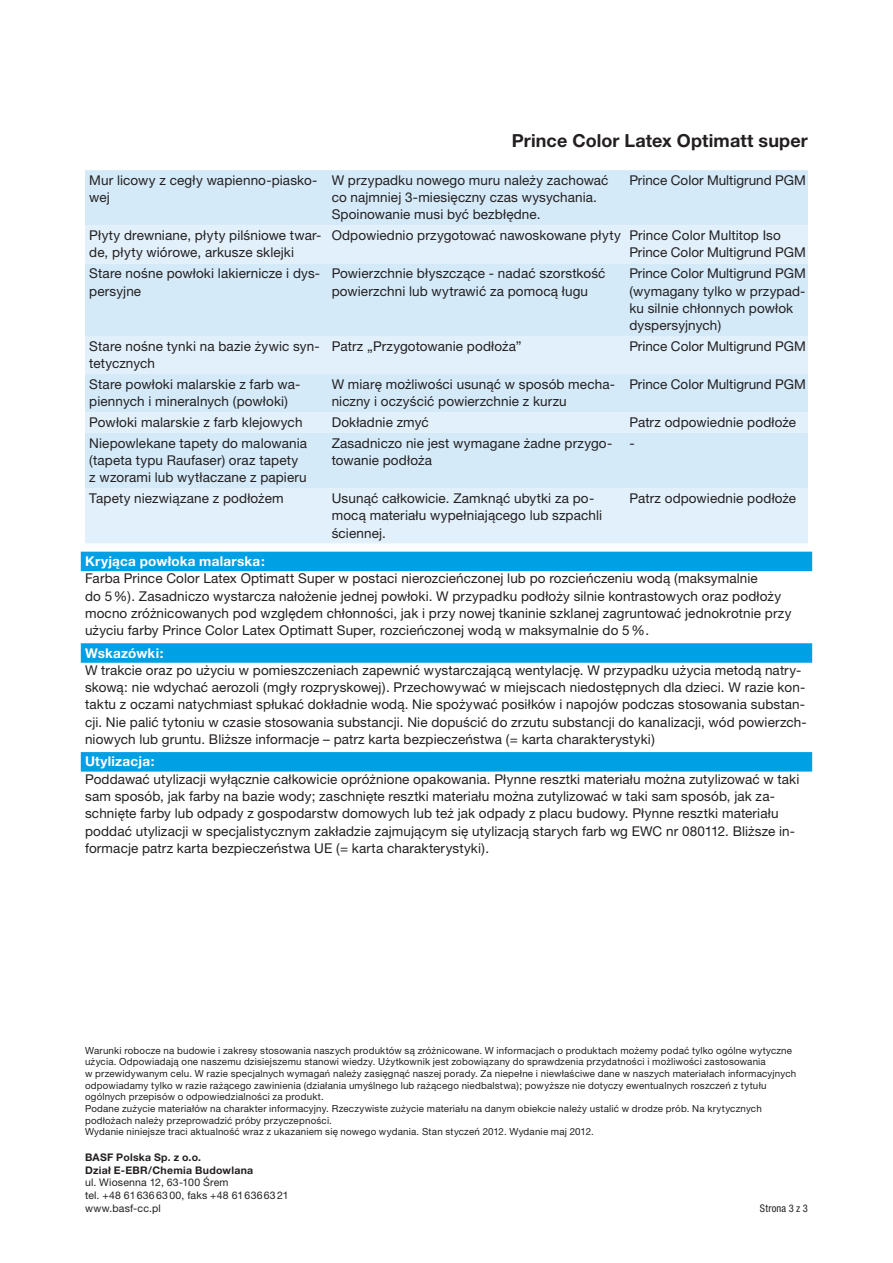
<style>
.page{position:relative;width:893px;height:1263px;background:#fff}
.page>*{position:absolute;margin:0;border:0;box-sizing:border-box;transform-origin:0 0}
.t1{font:700 18px "Helvetica Neue CE";letter-spacing:.005em;color:#231f20}
.t2{font:13.5px/17.2px "Helvetica Neue CE";letter-spacing:.01em;color:#231f20}
.t3{font:700 13.5px "Helvetica Neue CE";letter-spacing:.015em;color:#fff}
.t4{font:10.5px/12.8px "Helvetica Neue CE";letter-spacing:.02em;color:#231f20}
.t5{font:700 10.5px/12.8px "Helvetica Neue CE";letter-spacing:.025em;color:#231f20}
.t6{font:condensed 10.5px "Helvetica Neue LTCE";letter-spacing:.02em;color:#231f20}
.t7{font:9.75px/11.7px "Helvetica Neue CE";letter-spacing:.02em;color:#231f20}
</style>
<div class="page">
<div style="left:81px;top:552px;width:731px;height:19px;background:#00a0e4"></div>
<div style="left:81px;top:643px;width:731px;height:20px;background:#00a0e4"></div>
<div style="left:81px;top:752px;width:731px;height:20px;background:#00a0e4"></div>
<div style="left:85px;top:170px;width:723px;height:55px;background:#d4eaf9"></div>
<svg style="left:85px;top:225px;width:723px;height:318px;background:#daecf9"></svg>
<h1 class="t1" style="left:512px;top:134px;width:297px">Prince Color Latex Optimatt super</h1>
<p class="t2" style="left:89px;top:173px;width:230px">Mur licowy z cegły wapienno-piasko&shy;wej</p>
<p class="t2" style="left:332px;top:173px;width:278px">W przypadku nowego muru należy zachować co najmniej 3-miesięcz ny czas wysychania.<br>Spoinowanie musi być bezbłędne.</p>
<p class="t2" style="left:629px;top:173px;width:178px">Prince Color Multigrund PGM</p>
<p class="t2" style="left:89px;top:228px;width:234px">Płyty drewniane, płyty pilśniowe twar&shy;de, płyty wiórowe, arkusze sklejki</p>
<p class="t2" style="left:629px;top:228px;width:178px;text-indent:-298px">Odpowiednio przygotować nawoskowane płyty Prince Color Multitop Iso<br>Prince Color Multigrund PGM</p>
<p class="t2" style="left:89px;top:266px;width:232px">Stare nośne powłoki lakiernicze i dys&shy;persyjne</p>
<p class="t2" style="left:332px;top:266px;width:275px">Powierzchnie błyszczące - nadać szorstkość powierzchni lub wytrawić za pomocą ługu</p>
<p class="t2" style="left:629px;top:266px;width:178px">Prince Color Multigrund PGM (wymagany tylko w przypad&shy;ku silnie chłonnych powłok dyspersyjnych)</p>
<p class="t2" style="left:89px;top:339px;width:232px">Stare nośne tynki na bazie żywic syn&shy;tetycznych</p>
<p class="t2" style="left:332px;top:339px;width:192px">Patrz „Przygotowanie podłoża”</p>
<p class="t2" style="left:629px;top:339px;width:178px">Prince Color Multigrund PGM</p>
<p class="t2" style="left:89px;top:377px;width:213px">Stare powłoki malarskie z farb wa&shy;piennych i mineralnych (powłoki)</p>
<p class="t2" style="left:332px;top:377px;width:285px">W miarę możliwości usunąć w sposób mecha&shy;niczny i oczyścić powierzchnie z kurzu</p>
<p class="t2" style="left:629px;top:377px;width:178px">Prince Color Multigrund PGM</p>
<p class="t2" style="left:89px;top:415px;width:215px">Powłoki malarskie z farb klejowych</p>
<p class="t2" style="left:332px;top:415px;width:99px">Dokładnie zmyć</p>
<p class="t2" style="left:629px;top:415px;width:168px">Patrz odpowiednie podłoże</p>
<p class="t2" style="left:89px;top:436px;width:219px">Niepowlekane tapety do malowania (tapeta typu Raufaser) oraz tapety z wzorami lub wytłaczane z papieru</p>
<p class="t2" style="left:332px;top:436px;width:282px">Zasadniczo nie jest wymagane żadne przygo&shy;towanie podłoża</p>
<p class="t2" style="left:629px;top:436px;width:7px">-</p>
<p class="t2" style="left:89px;top:491px;width:196px">Tapety niezwiązane z podłożem</p>
<p class="t2" style="left:332px;top:491px;width:272px">Usunąć całkowicie. Zamknąć ubytki za po&shy;mocą materiału wypełniającego lub szpachli ściennej.</p>
<p class="t2" style="left:629px;top:491px;width:168px">Patrz odpowiednie podłoże</p>
<p class="t3" style="left:85px;top:556px;width:181px">Kryjąca powłoka malarska:</p>
<p class="t2" style="left:85px;top:571px;width:708px">Farba Prince Color Latex Optimatt Super w postaci nierozcieńczonej lub po rozcieńczeniu wodą (maksymalnie<br>do 5 %). Zasadniczo wystarcza nałożenie jednej powłoki. W przypadku podłoży silnie kontrastowych oraz podłoży mocno zróżnicowanych pod względem chłonności, jak i przy nowej tkaninie szklanej zagruntować jednokrotnie przy użyciu farby Prince Color Latex Optimatt Super, rozcieńczonej wodą w maksymalnie do 5 %.</p>
<p class="t3" style="left:85px;top:648px;width:80px">Wskazówki:</p>
<p class="t2" style="left:85px;top:663px;width:723px">W trakcie oraz po użyciu w pomieszczeniach zapewnić wystarczającą wentylację. W przypadku użycia metodą natry&shy;skową: nie wdychać aerozoli (mgły rozpryskowej). Przechowywać w miejscach niedostępnych dla dzieci. W razie kon&shy;taktu z oczami natychmiast spłukać dokładnie wodą. Nie spożywać posiłków i napojów podczas stosowania substan&shy;cji. Nie palić tytoniu w czasie stosowania substancji. Nie dopuścić do zrzutu substancji do kanalizacji, wód powierzch&shy;niowych lub gruntu. Bliższe informacje – patrz karta bezpieczeństwa (= karta charakterystyki)</p>
<p class="t3" style="left:85px;top:757px;width:71px">Utylizacja:</p>
<p class="t2" style="left:85px;top:772px;width:716px">Poddawać utylizacji wyłącznie całkowicie opróżnione opakowania. Płynne resztki materiału można zutylizować w taki sam sposób, jak farby na bazie wody; zaschnięte resztki materiału można zutylizować w taki sam sposób, jak za&shy;schnięte farby lub odpady z gospodarstw domowych lub też jak odpady z placu budowy. Płynne resztki materiału poddać utylizacji w specjalistycznym zakładzie zajmującym się utylizacją starych farb wg EWC nr 080112. Bliższe in&shy;formacje patrz karta bezpieczeństwa UE (= karta charakterystyki).</p>
<p class="t7" style="left:85px;top:1045px;width:713px">Warunki robocze na budowie i zakresy stosowania naszych produktów są zróż ni co wa ne. W informacjach o produktach możemy podać tylko ogólne wytyczne użycia. Odpowiadają one naszemu dzi siej szemu stanowi wiedzy. Użytkownik jest zobowią zany do sprawdzenia przy datności i możli wości zastosowania<br>w przewidywanym celu. W razie specjalnych wymagań należy za sięgnąć naszej porady. Za niepeł ne i niewłaściwe dane w naszych mater ia łach informacyjnych odpowiadamy tylko w razie rażącego zawinienia (działania umyślnego lub rażącego niedbalstwa); po wyż sze nie dotyczy ewentualnych rosz czeń z tytułu ogólnych przepisów o odpowiedzialności za produkt.<br>Podane zużycie materiałów na charakter informacyjny. Rzeczywiste zużycie materiału na danym obiekcie należy ustalić w drodze prób. Na krytycznych podłożach należy przeprowadzić próby przyczepności.<br>Wydanie niniejsze traci aktualność wraz z ukazaniem się nowego wydania. Stan styczeń 2012. Wydanie maj 2012.</p>
<p class="t5" style="left:85px;top:1152px;width:170px">BASF Polska Sp. z o.o.<br>Dział E-EBR/Chemia Budowlana</p>
<p class="t4" style="left:85px;top:1177px;width:205px">ul. Wiosenna 12, 63-100 Śrem<br>tel. +48 61 636 63 00, faks +48 61 636 63 21 www.basf-cc.pl</p>
<p class="t6" style="left:760px;top:1202px;width:50px">Strona 3 z 3</p>
</div>
